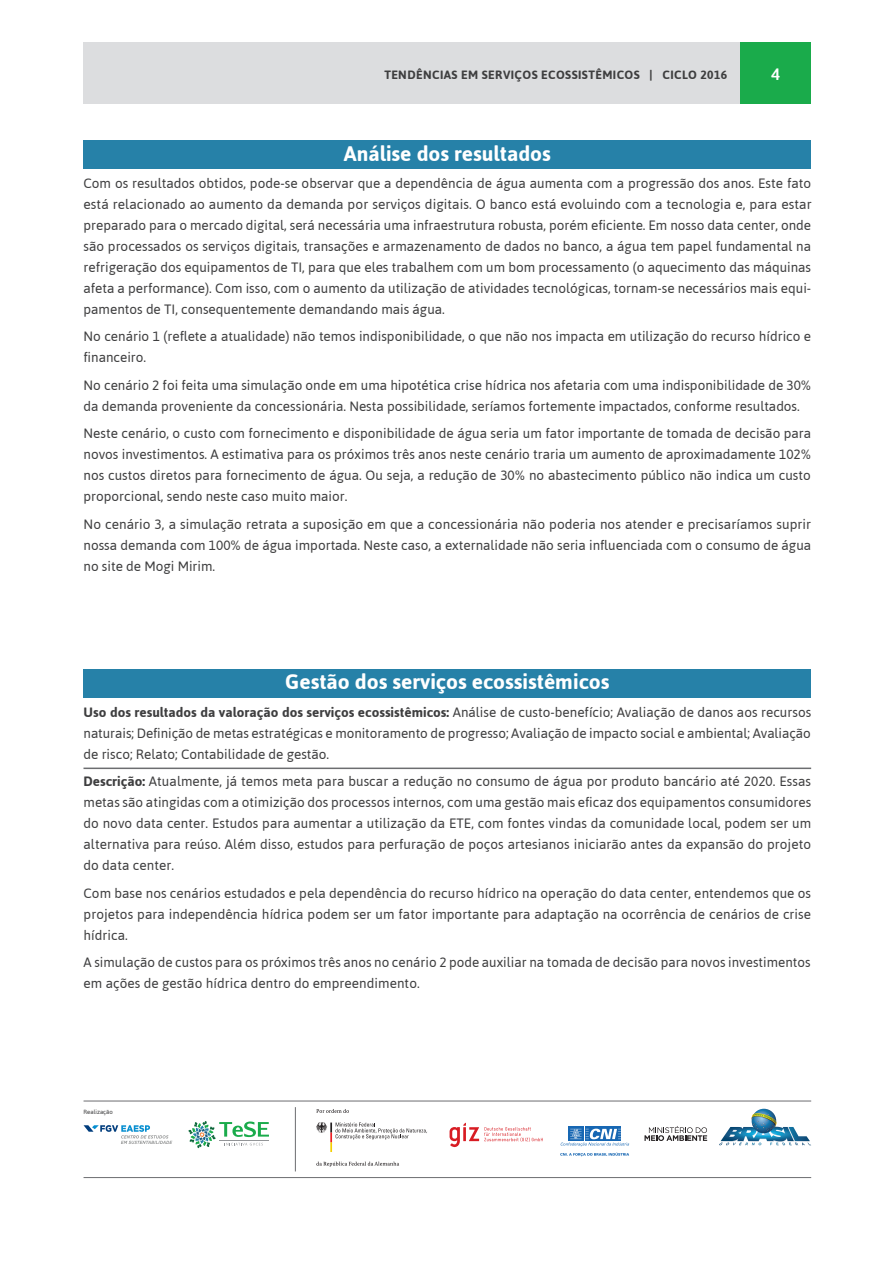
<style>
.page{position:relative;width:893px;height:1263px;background:#fff}
.page>*{position:absolute;margin:0;border:0;box-sizing:border-box;transform-origin:0 0}
.t1{font:700 21px "Asap";color:#fff}
.t2{font:500 16.5px "Asap";color:#fff}
.t3{font:13.5px/21px "Asap";color:#3e3e3f;text-align:justify}
.t4{font:700 12px "Asap";letter-spacing:.035em;color:#3e3e3f}
.t5{font:6px "Asap";color:#3e3e3f}
.s1{font-weight:700}
</style>
<div class="page">
<div style="left:84px;top:43px;width:727px;height:61px;background:#dcdddf"></div>
<div style="left:740px;top:43px;width:71px;height:61px;background:#1aab4b"></div>
<div style="left:84px;top:140px;width:727px;height:29px;background:#2681a8"></div>
<div style="left:84px;top:669px;width:727px;height:29px;background:#2681a8"></div>
<hr style="left:83px;top:767px;width:728px;height:2px;background:#6c6d70">
<hr style="left:84px;top:1177px;width:727px;height:1px;background:#6c6d70">
<hr style="left:84px;top:1101px;width:727px;height:1px;background:#6c6d70">
<svg style="left:316px;top:1122px;width:111px;height:30px"></svg>
<svg style="left:316px;top:1109px;width:33px;height:4px"></svg>
<svg style="left:316px;top:1161px;width:83px;height:5px"></svg>
<svg style="left:450px;top:1123px;width:93px;height:24px"></svg>
<svg style="left:752px;top:1109px;width:24px;height:24px"></svg>
<svg style="left:719px;top:1113px;width:92px;height:32px"></svg>
<svg style="left:644px;top:1126px;width:63px;height:15px"></svg>
<svg style="left:586px;top:1127px;width:35px;height:2px"></svg>
<svg style="left:568px;top:1127px;width:16px;height:2px"></svg>
<svg style="left:560px;top:1129px;width:69px;height:27px"></svg>
<svg style="left:188px;top:1121px;width:81px;height:27px"></svg>
<svg style="left:84px;top:1125px;width:88px;height:19px"></svg>
<hr style="left:295px;top:1107px;width:1px;height:64px;background:#6c6d70">
<p class="t4" style="left:384px;top:67px;width:344px">TENDÊNCIAS EM SERVIÇOS ECOSSISTÊMICOS | CICLO 2016</p>
<p class="t2" style="left:771px;top:63px;width:10px">4</p>
<h1 class="t1" style="left:344px;top:139px;width:209px">Análise dos resultados</h1>
<p class="t3" style="left:84px;top:172px;width:730px">Com os resultados obtidos, pode-se observar que a dependência de água aumenta com a progressão dos anos. Este fato está relacionado ao aumento da demanda por serviços digitais. O banco está evoluindo com a tecnologia e, para estar preparado para o mercado digital, será necessária uma infraestrutura robusta, porém eficiente. Em nosso data center, onde são processados os serviços digitais, transações e armazenamento de dados no banco, a água tem papel fundamental na refrigeração dos equipamentos de TI, para que eles trabalhem com um bom processamento (o aquecimento das máquinas afeta a performance). Com isso, com o aumento da utilização de atividades tecnológicas, tornam-se necessários mais equi&shy;pamentos de TI, consequentemente demandando mais água.</p>
<p class="t3" style="left:84px;top:326px;width:729px">No cenário 1 (reflete a atualidade) não temos indisponibilidade, o que não nos impacta em utilização do recurso hídrico e financeiro.</p>
<p class="t3" style="left:84px;top:374px;width:729px">No cenário 2 foi feita uma simulação onde em uma hipotética crise hídrica nos afetaria com uma indisponibilidade de 30% da demanda proveniente da concessionária. Nesta possibilidade, seríamos fortemente impactados, conforme resultados.</p>
<p class="t3" style="left:84px;top:422px;width:729px">Neste cenário, o custo com fornecimento e disponibilidade de água seria um fator importante de tomada de decisão para novos investimentos. A estimativa para os próximos três anos neste cenário traria um aumento de aproximadamente 102% nos custos diretos para fornecimento de água. Ou seja, a redução de 30% no abastecimento público não indica um custo proporcional, sendo neste caso muito maior.</p>
<p class="t3" style="left:84px;top:513px;width:729px">No cenário 3, a simulação retrata a suposição em que a concessionária não poderia nos atender e precisaríamos suprir nossa demanda com 100% de água importada. Neste caso, a externalidade não seria influenciada com o consumo de água no site de Mogi Mirim.</p>
<h1 class="t1" style="left:285px;top:668px;width:326px">Gestão dos serviços ecossistêmicos</h1>
<p class="t3" style="left:84px;top:701px;width:729px"><span class="s1">Uso dos resultados da valoração dos serviços ecossistêmicos:</span> Análise de custo-benefício; Avaliação de danos aos recursos naturais; Definição de metas estratégicas e monitoramento de progresso; Avaliação de impacto social e ambiental; Avaliação de risco; Relato; Contabilidade de gestão.</p>
<p class="t3" style="left:84px;top:770px;width:729px"><span class="s1">Descrição:</span> Atualmente, já temos meta para buscar a redução no consumo de água por produto bancário até 2020. Essas metas são atingidas com a otimizição dos processos internos, com uma gestão mais eficaz dos equipamentos consumidores do novo data center. Estudos para aumentar a utilização da ETE, com fontes vindas da comunidade local, podem ser um alternativa para reúso. Além disso, estudos para perfuração de poços artesianos iniciarão antes da expansão do projeto do data center.</p>
<p class="t3" style="left:84px;top:882px;width:729px">Com base nos cenários estudados e pela dependência do recurso hídrico na operação do data center, entendemos que os projetos para independência hídrica podem ser um fator importante para adaptação na ocorrência de cenários de crise hídrica.</p>
<p class="t3" style="left:84px;top:951px;width:729px">A simulação de custos para os próximos três anos no cenário 2 pode auxiliar na tomada de decisão para novos investimentos em ações de gestão hídrica dentro do empreendimento.</p>
<p class="t5" style="left:84px;top:1108px;width:31px">Realização</p>
</div>
